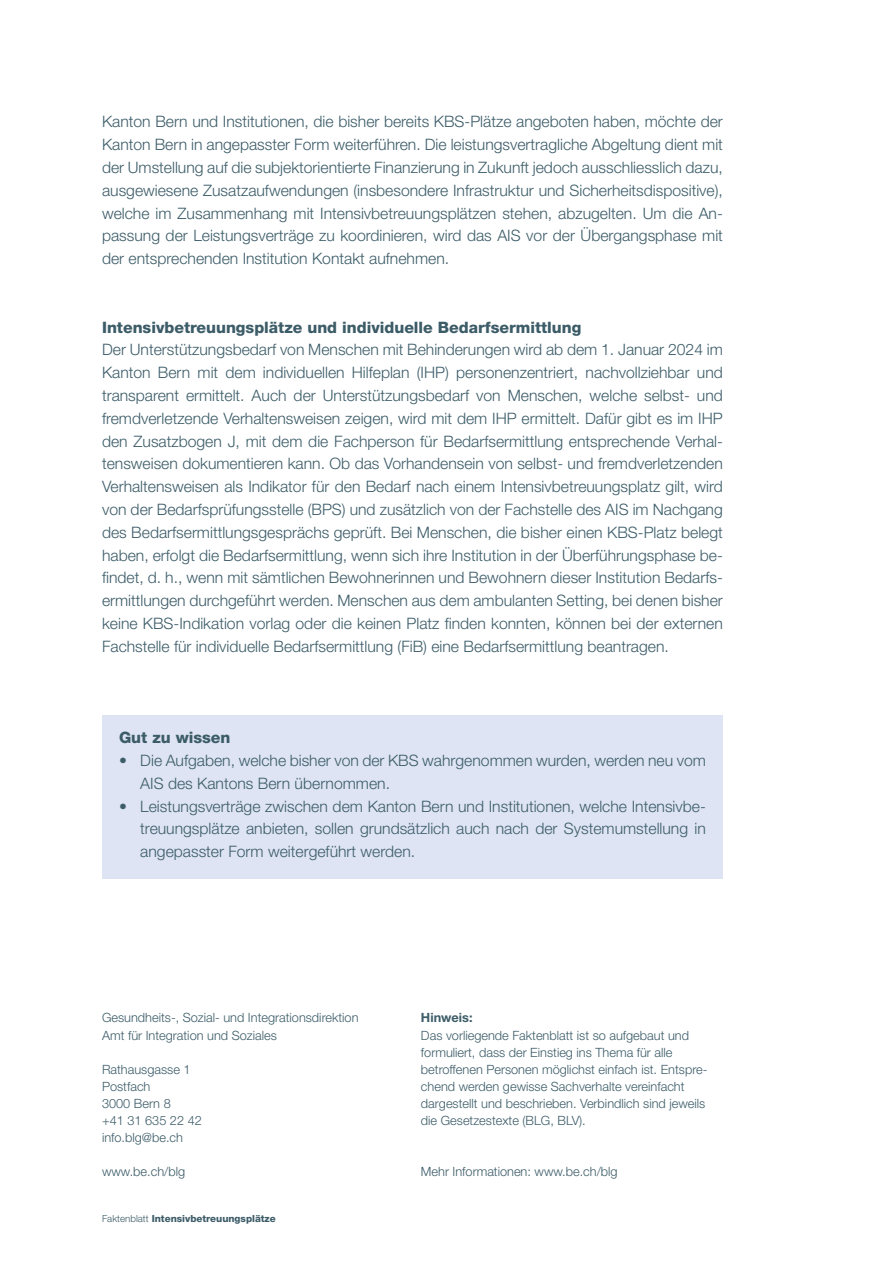
<style>
.page{position:relative;width:893px;height:1263px;background:#fff}
.page>*{position:absolute;margin:0;border:0;box-sizing:border-box;transform-origin:0 0}
.Lauftext{font:300 15.75px/22.8px "Helvetica Neue LT Std";color:#3c5c68;text-align:justify}
.H2_Titel_10_5pt{font:800 15.75px "Helvetica Neue LT Std";color:#3c5c68}
.H2_Titel__Shading{font:800 15.75px "Helvetica Neue LT Std";color:#3c5c68}
.Lauftext_klein_8_5pt{font:300 12.75px/17.1px "Helvetica Neue LT Std";color:#3c5c68}
.Lauftext_klein_8_5pt-2{font:700 12.75px "Helvetica Neue LT Std";color:#3c5c68}
.t1{font:800 9.75px "Helvetica Neue LT Std";color:#3c5c68}
.s1{font-weight:300}
</style>
<div class="page">
<div style="left:102px;top:715px;width:621px;height:50px;background:#dee4f4"></div>
<div style="left:102px;top:738px;width:621px;height:72px;background:#dee4f4"></div>
<div style="left:102px;top:783px;width:621px;height:96px;background:#dee4f4"></div>
<p class="Lauftext" style="left:102px;top:110px;width:622px">Kanton Bern und Institutionen, die bisher bereits KBS-Plätze angeboten haben, möchte der Kanton Bern in angepasster Form weiterführen. Die leistungsvertragliche Abgeltung dient mit der Umstellung auf die subjektorientierte Finanzierung in Zukunft jedoch ausschliesslich dazu, ausgewiesene Zusatzaufwendungen (insbesondere Infrastruktur und Sicherheitsdispositive), welche im Zusammenhang mit Intensivbetreuungsplätzen stehen, abzugelten. Um die An&shy;passung der Leistungsverträge zu koordinieren, wird das AIS vor der Übergangsphase mit der entsprechenden Institution Kontakt aufnehmen.</p>
<h2 class="H2_Titel_10_5pt" style="left:102px;top:318px;width:481px">Intensivbetreuungsplätze und individuelle Bedarfsermittlung</h2>
<p class="Lauftext" style="left:102px;top:338px;width:622px">Der Unterstützungsbedarf von Menschen mit Behinderungen wird ab dem 1. Januar 2024 im Kanton Bern mit dem individuellen Hilfeplan (IHP) personenzentriert, nachvollziehbar und transparent ermittelt. Auch der Unterstützungsbedarf von Menschen, welche selbst- und fremdverletzende Verhaltensweisen zeigen, wird mit dem IHP ermittelt. Dafür gibt es im IHP den Zusatzbogen J, mit dem die Fachperson für Bedarfsermittlung entsprechende Verhal&shy;tensweisen dokumentieren kann. Ob das Vorhandensein von selbst- und fremdverletzenden Verhaltensweisen als Indikator für den Bedarf nach einem Intensivbetreuungsplatz gilt, wird von der Bedarfsprüfungsstelle (BPS) und zusätzlich von der Fachstelle des AIS im Nachgang des Bedarfsermittlungsgesprächs geprüft. Bei Menschen, die bisher einen KBS-Platz belegt haben, erfolgt die Bedarfsermittlung, wenn sich ihre Institution in der Überführungsphase be&shy;findet, d. h., wenn mit sämtlichen Bewohnerinnen und Bewohnern dieser Institution Bedarfs&shy;ermittlungen durchgeführt werden. Menschen aus dem ambulanten Setting, bei denen bisher keine KBS-Indikation vorlag oder die keinen Platz finden konnten, können bei der externen Fachstelle für individuelle Bedarfsermittlung (FiB) eine Bedarfsermittlung beantragen.</p>
<h2 class="H2_Titel__Shading" style="left:119px;top:728px;width:113px">Gut zu wissen</h2>
<p class="Lauftext" style="left:140px;top:748px;width:567px;text-indent:-21px">• Die Aufgaben, welche bisher von der KBS wahrgenommen wurden, werden neu vom<br>AIS des Kantons Bern übernommen.</p>
<p class="Lauftext" style="left:140px;top:794px;width:567px;text-indent:-21px">• Leistungsverträge zwischen dem Kanton Bern und Institutionen, welche Intensivbe&shy;treuungsplätze anbieten, sollen grundsätzlich auch nach der Systemumstellung in angepasster Form weitergeführt werden.</p>
<p class="Lauftext_klein_8_5pt" style="left:102px;top:1009px;width:258px">Gesundheits-, Sozial- und Integrationsdirektion</p>
<p class="Lauftext_klein_8_5pt" style="left:102px;top:1026px;width:176px">Amt für Integration und Soziales</p>
<p class="Lauftext_klein_8_5pt" style="left:102px;top:1060px;width:90px">Rathausgasse 1</p>
<p class="Lauftext_klein_8_5pt" style="left:102px;top:1077px;width:50px">Postfach</p>
<p class="Lauftext_klein_8_5pt" style="left:102px;top:1094px;width:70px">3000 Bern 8</p>
<p class="Lauftext_klein_8_5pt" style="left:102px;top:1112px;width:101px">+41 31 635 22 42</p>
<p class="Lauftext_klein_8_5pt" style="left:102px;top:1129px;width:83px">info.blg@be.ch</p>
<p class="Lauftext_klein_8_5pt" style="left:102px;top:1163px;width:85px">www.be.ch/blg</p>
<p class="t1" style="left:102px;top:1213px;width:175px"><span class="s1">Faktenblatt</span> Intensivbetreuungsplätze</p>
<p class="Lauftext_klein_8_5pt-2" style="left:421px;top:1010px;width:53px">Hinweis:</p>
<p class="Lauftext_klein_8_5pt" style="left:421px;top:1026px;width:288px">Das vorliegende Faktenblatt ist so aufgebaut und formuliert, dass der Einstieg ins Thema für alle betroffenen Personen möglichst einfach ist. Entspre&shy;chend werden gewisse Sachverhalte vereinfacht dargestellt und beschrieben. Verbindlich sind jeweils die Gesetzestexte (BLG, BLV).</p>
<p class="Lauftext_klein_8_5pt" style="left:421px;top:1163px;width:198px">Mehr Informationen: www.be.ch/blg</p>
</div>
